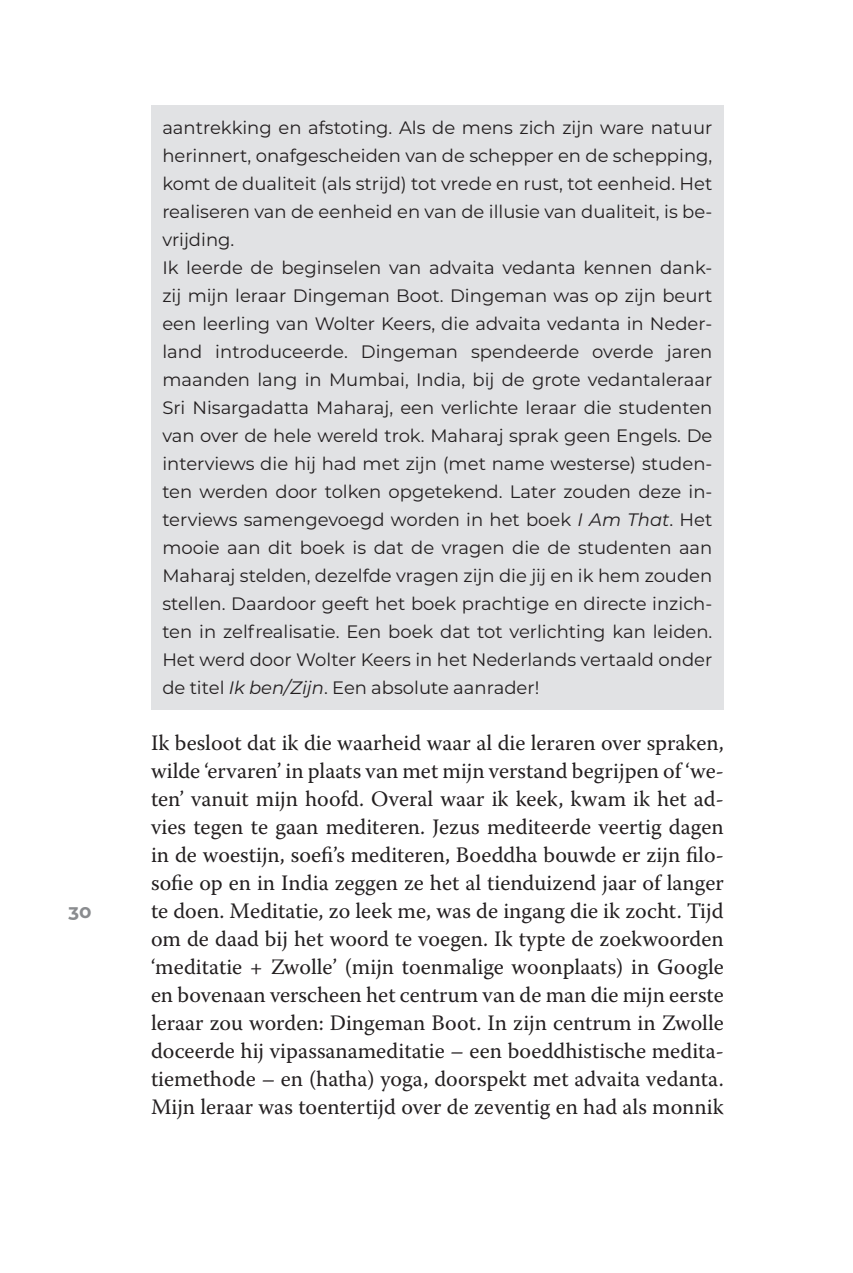
<style>
.page{position:relative;width:853px;height:1273px;background:#fff}
.page>*{position:absolute;margin:0;border:0;box-sizing:border-box;transform-origin:0 0}
.t1{font:22px/28px "Warnock Pro";color:#231f20;text-align:justify}
.arc{font:18px/28px "Montserrat";color:#231f20;text-align:justify}
.t2{font:700 18px "Montserrat";color:#8a8c8f}
.s1{font-style:italic}
</style>
<div class="page">
<div style="left:151px;top:105px;width:573px;height:157px;background:#e1e2e4"></div>
<div style="left:151px;top:245px;width:573px;height:465px;background:#e1e2e4"></div>
<p class="t2" style="left:69px;top:899px;width:25px">30</p>
<p class="arc" style="left:162px;top:113px;width:551px">aantrekking en afstoting. Als de mens zich zijn ware natuur herinnert, onafgescheiden van de schepper en de schepping, komt de dualiteit (als strijd) tot vrede en rust, tot eenheid. Het realiseren van de eenheid en van de illusie van dualiteit, is be&shy;vrijding.</p>
<p class="arc" style="left:162px;top:253px;width:551px">Ik leerde de beginselen van advaita vedanta kennen dank&shy;zij mijn leraar Dingeman Boot. Dingeman was op zijn beurt een leerling van Wolter Keers, die advaita vedanta in Neder&shy;land introduceerde. Dingeman spendeerde overde jaren maanden lang in Mumbai, India, bij de grote vedantaleraar Sri Nisargadatta Maharaj, een verlichte leraar die studenten van over de hele wereld trok. Maharaj sprak geen Engels. De interviews die hij had met zijn (met name westerse) studen&shy;ten werden door tolken opgetekend. Later zouden deze in&shy;terviews samengevoegd worden in het boek <span class="s1">I Am That</span>. Het mooie aan dit boek is dat de vragen die de studenten aan Maharaj stelden, dezelfde vragen zijn die jij en ik hem zouden stellen. Daardoor geeft het boek prachtige en directe inzich&shy;ten in zelfrealisatie. Een boek dat tot verlichting kan leiden.<br>Het werd door Wolter Keers in het Nederlands vertaald onder de titel <span class="s1">Ik ben/Zijn</span>. Een absolute aanrader!</p>
<p class="t1" style="left:151px;top:728px;width:574px">Ik besloot dat ik die waarheid waar al die leraren over spraken, wilde ‘ervaren’ in plaats van met mijn verstand begrijpen of ‘we&shy;ten’ vanuit mijn hoofd. Overal waar ik keek, kwam ik het ad&shy;vies tegen te gaan mediteren. Jezus mediteerde veertig dagen in de woestijn, soefi’s mediteren, Boeddha bouwde er zijn filo&shy;sofie op en in India zeggen ze het al tienduizend jaar of langer te doen. Meditatie, zo leek me, was de ingang die ik zocht. Tijd om de daad bij het woord te voegen. Ik typte de zoekwoorden ‘meditatie + Zwolle’ (mijn toenmalige woonplaats) in Google en bovenaan verscheen het centrum van de man die mijn eerste leraar zou worden: Dingeman Boot. In zijn centrum in Zwolle doceerde hij vipassanameditatie – een boeddhistische medita&shy;tiemethode – en (hatha) yoga, doorspekt met advaita vedanta.<br>Mijn leraar was toentertijd over de zeventig en had als monnik</p>
</div>
